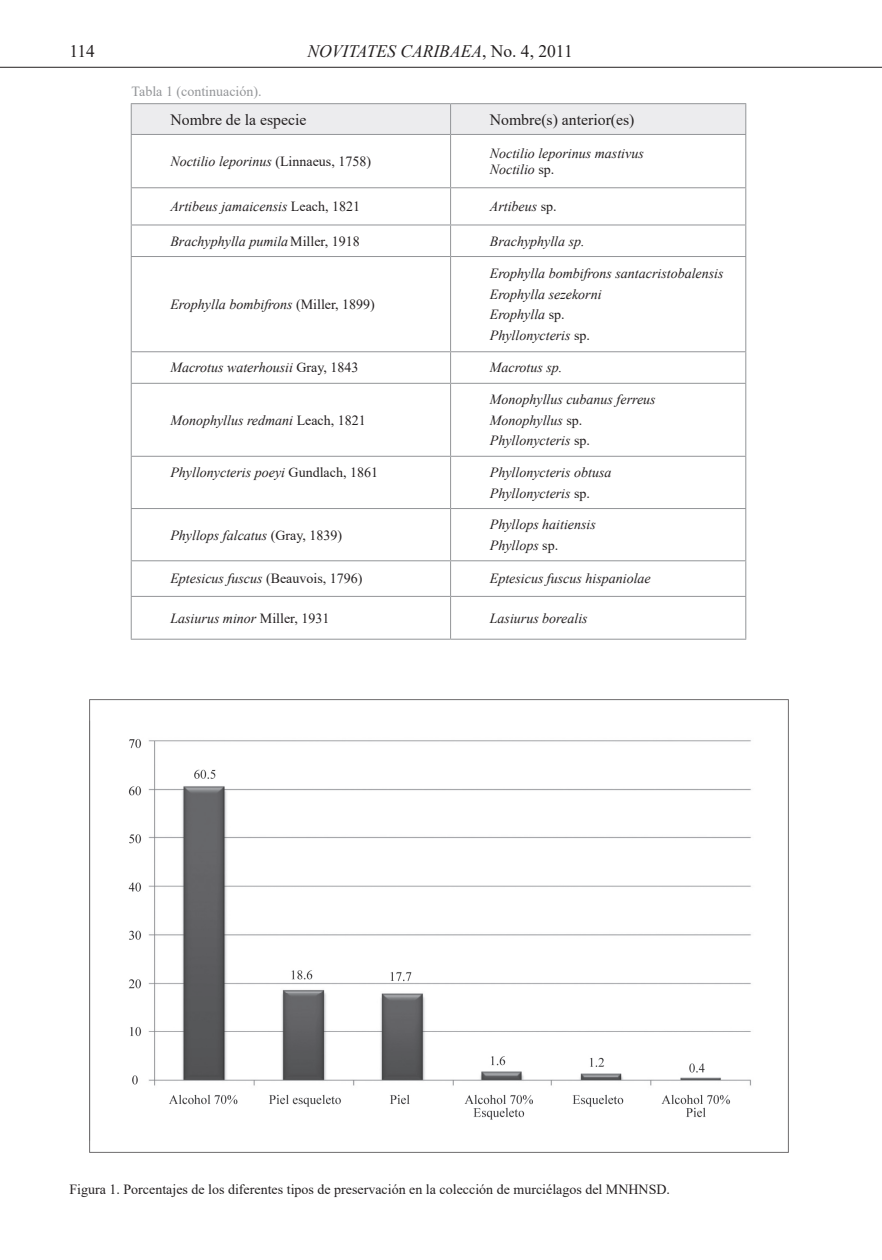
<style>
.page{position:relative;width:882px;height:1260px;background:#fff}
.page>*{position:absolute;margin:0;border:0;box-sizing:border-box;transform-origin:0 0}
.t1{font:italic 17.5px "Times New Roman";color:#231f20}
.t2{font:17.5px "Times New Roman";color:#231f20}
.txt_tabla{font:15.75px "Times New Roman";color:#231f20}
.txt_tabla-2{font:italic 14px "Times New Roman";color:#231f20}
.piefigura{font:14px "Times New Roman";color:#231f20}
.t3{font:14px "Times New Roman";color:#939598}
.s1{font-style:normal}
</style>
<div class="page">
<hr style="left:0;top:67px;width:882px;height:1px;background:#231f20">
<div style="left:132px;top:104px;width:613px;height:30px;background:#ececee"></div>
<hr style="left:131px;top:103px;width:320px;height:1px;background:#939598">
<hr style="left:131px;top:104px;width:1px;height:30px;background:#939598">
<hr style="left:451px;top:103px;width:295px;height:1px;background:#939598">
<hr style="left:450px;top:104px;width:1px;height:30px;background:#939598">
<hr style="left:745px;top:104px;width:1px;height:30px;background:#939598">
<hr style="left:131px;top:134px;width:320px;height:1px;background:#939598">
<hr style="left:451px;top:134px;width:295px;height:1px;background:#939598">
<hr style="left:131px;top:135px;width:1px;height:52px;background:#939598">
<hr style="left:450px;top:135px;width:1px;height:52px;background:#939598">
<hr style="left:745px;top:135px;width:1px;height:52px;background:#939598">
<hr style="left:131px;top:187px;width:320px;height:1px;background:#939598">
<hr style="left:131px;top:188px;width:1px;height:37px;background:#939598">
<hr style="left:451px;top:187px;width:295px;height:1px;background:#939598">
<hr style="left:450px;top:188px;width:1px;height:37px;background:#939598">
<hr style="left:745px;top:188px;width:1px;height:37px;background:#939598">
<hr style="left:131px;top:225px;width:320px;height:1px;background:#939598">
<hr style="left:131px;top:225px;width:1px;height:31px;background:#939598">
<hr style="left:451px;top:225px;width:295px;height:1px;background:#939598">
<hr style="left:450px;top:225px;width:1px;height:31px;background:#939598">
<hr style="left:745px;top:225px;width:1px;height:31px;background:#939598">
<hr style="left:131px;top:256px;width:320px;height:1px;background:#939598">
<hr style="left:131px;top:257px;width:1px;height:94px;background:#939598">
<hr style="left:451px;top:256px;width:295px;height:1px;background:#939598">
<hr style="left:450px;top:257px;width:1px;height:94px;background:#939598">
<hr style="left:745px;top:257px;width:1px;height:94px;background:#939598">
<hr style="left:131px;top:351px;width:320px;height:1px;background:#939598">
<hr style="left:131px;top:352px;width:1px;height:31px;background:#939598">
<hr style="left:451px;top:351px;width:295px;height:1px;background:#939598">
<hr style="left:450px;top:352px;width:1px;height:31px;background:#939598">
<hr style="left:745px;top:352px;width:1px;height:31px;background:#939598">
<hr style="left:131px;top:383px;width:320px;height:1px;background:#939598">
<hr style="left:131px;top:384px;width:1px;height:72px;background:#939598">
<hr style="left:451px;top:383px;width:295px;height:1px;background:#939598">
<hr style="left:450px;top:384px;width:1px;height:72px;background:#939598">
<hr style="left:745px;top:384px;width:1px;height:72px;background:#939598">
<hr style="left:131px;top:456px;width:320px;height:1px;background:#939598">
<hr style="left:131px;top:457px;width:1px;height:51px;background:#939598">
<hr style="left:451px;top:456px;width:295px;height:1px;background:#939598">
<hr style="left:450px;top:457px;width:1px;height:51px;background:#939598">
<hr style="left:745px;top:457px;width:1px;height:51px;background:#939598">
<hr style="left:131px;top:508px;width:320px;height:1px;background:#939598">
<hr style="left:131px;top:509px;width:1px;height:51px;background:#939598">
<hr style="left:451px;top:508px;width:295px;height:1px;background:#939598">
<hr style="left:450px;top:509px;width:1px;height:51px;background:#939598">
<hr style="left:745px;top:509px;width:1px;height:51px;background:#939598">
<hr style="left:131px;top:560px;width:320px;height:1px;background:#939598">
<hr style="left:131px;top:561px;width:1px;height:35px;background:#939598">
<hr style="left:451px;top:560px;width:295px;height:1px;background:#939598">
<hr style="left:450px;top:561px;width:1px;height:35px;background:#939598">
<hr style="left:745px;top:561px;width:1px;height:35px;background:#939598">
<hr style="left:131px;top:596px;width:320px;height:1px;background:#939598">
<hr style="left:131px;top:597px;width:1px;height:42px;background:#939598">
<hr style="left:451px;top:596px;width:295px;height:1px;background:#939598">
<hr style="left:450px;top:597px;width:1px;height:42px;background:#939598">
<hr style="left:745px;top:597px;width:1px;height:42px;background:#939598">
<hr style="left:131px;top:639px;width:320px;height:1px;background:#939598">
<hr style="left:451px;top:639px;width:295px;height:1px;background:#939598">
<img style="left:89px;top:699px;width:700px;height:454px">
<p class="t2" style="left:69px;top:39px;width:27px">114</p>
<p class="t1" style="left:308px;top:39px;width:267px">NOVITATES CARIBAEA<span class="s1">, No. 4, 2011</span></p>
<p class="t3" style="left:132px;top:81px;width:132px">Tabla 1 (continuación).</p>
<p class="txt_tabla" style="left:170px;top:108px;width:138px">Nombre de la especie</p>
<p class="txt_tabla" style="left:490px;top:108px;width:146px">Nombre(s) anterior(es)</p>
<p class="txt_tabla-2" style="left:170px;top:152px;width:202px">Noctilio leporinus <span class="s1">(Linnaeus, 1758)</span></p>
<p class="txt_tabla-2" style="left:490px;top:144px;width:156px">Noctilio leporinus mastivus</p>
<p class="txt_tabla-2" style="left:490px;top:160px;width:66px">Noctilio <span class="s1">sp.</span></p>
<p class="txt_tabla-2" style="left:170px;top:197px;width:191px">Artibeus jamaicensis <span class="s1">Leach, 1821</span></p>
<p class="txt_tabla-2" style="left:490px;top:197px;width:68px">Artibeus <span class="s1">sp.</span></p>
<p class="txt_tabla-2" style="left:170px;top:231px;width:191px">Brachyphylla pumila<span class="s1">Miller, 1918</span></p>
<p class="txt_tabla-2" style="left:490px;top:231px;width:96px">Brachyphylla sp.</p>
<p class="txt_tabla-2" style="left:170px;top:295px;width:206px">Erophylla bombifrons <span class="s1">(Miller, 1899)</span></p>
<p class="txt_tabla-2" style="left:490px;top:264px;width:235px">Erophylla bombifrons santacristobalensis</p>
<p class="txt_tabla-2" style="left:490px;top:284px;width:113px">Erophylla sezekorni</p>
<p class="txt_tabla-2" style="left:490px;top:305px;width:76px">Erophylla <span class="s1">sp.</span></p>
<p class="txt_tabla-2" style="left:490px;top:326px;width:102px">Phyllonycteris <span class="s1">sp.</span></p>
<p class="txt_tabla-2" style="left:170px;top:358px;width:190px">Macrotus waterhousii <span class="s1">Gray, 1843</span></p>
<p class="txt_tabla-2" style="left:490px;top:358px;width:74px">Macrotus sp.</p>
<p class="txt_tabla-2" style="left:170px;top:410px;width:197px">Monophyllus redmani <span class="s1">Leach, 1821</span></p>
<p class="txt_tabla-2" style="left:490px;top:390px;width:167px">Monophyllus cubanus ferreus</p>
<p class="txt_tabla-2" style="left:490px;top:410px;width:94px">Monophyllus <span class="s1">sp.</span></p>
<p class="txt_tabla-2" style="left:490px;top:431px;width:102px">Phyllonycteris <span class="s1">sp.</span></p>
<p class="txt_tabla-2" style="left:170px;top:463px;width:209px">Phyllonycteris poeyi <span class="s1">Gundlach, 1861</span></p>
<p class="txt_tabla-2" style="left:490px;top:463px;width:123px">Phyllonycteris obtusa</p>
<p class="txt_tabla-2" style="left:490px;top:483px;width:102px">Phyllonycteris <span class="s1">sp.</span></p>
<p class="txt_tabla-2" style="left:170px;top:525px;width:173px">Phyllops falcatus <span class="s1">(Gray, 1839)</span></p>
<p class="txt_tabla-2" style="left:490px;top:515px;width:108px">Phyllops haitiensis</p>
<p class="txt_tabla-2" style="left:490px;top:536px;width:70px">Phyllops <span class="s1">sp.</span></p>
<p class="txt_tabla-2" style="left:170px;top:569px;width:194px">Eptesicus fuscus <span class="s1">(Beauvois, 1796)</span></p>
<p class="txt_tabla-2" style="left:490px;top:569px;width:162px">Eptesicus fuscus hispaniolae</p>
<p class="txt_tabla-2" style="left:170px;top:608px;width:160px">Lasiurus minor <span class="s1">Miller, 1931</span></p>
<p class="txt_tabla-2" style="left:490px;top:608px;width:99px">Lasiurus borealis</p>
<p class="piefigura" style="left:69px;top:1180px;width:602px">Figura 1. Porcentajes de los diferentes tipos de preservación en la colección de murciélagos del MNHNSD.</p>
</div>
